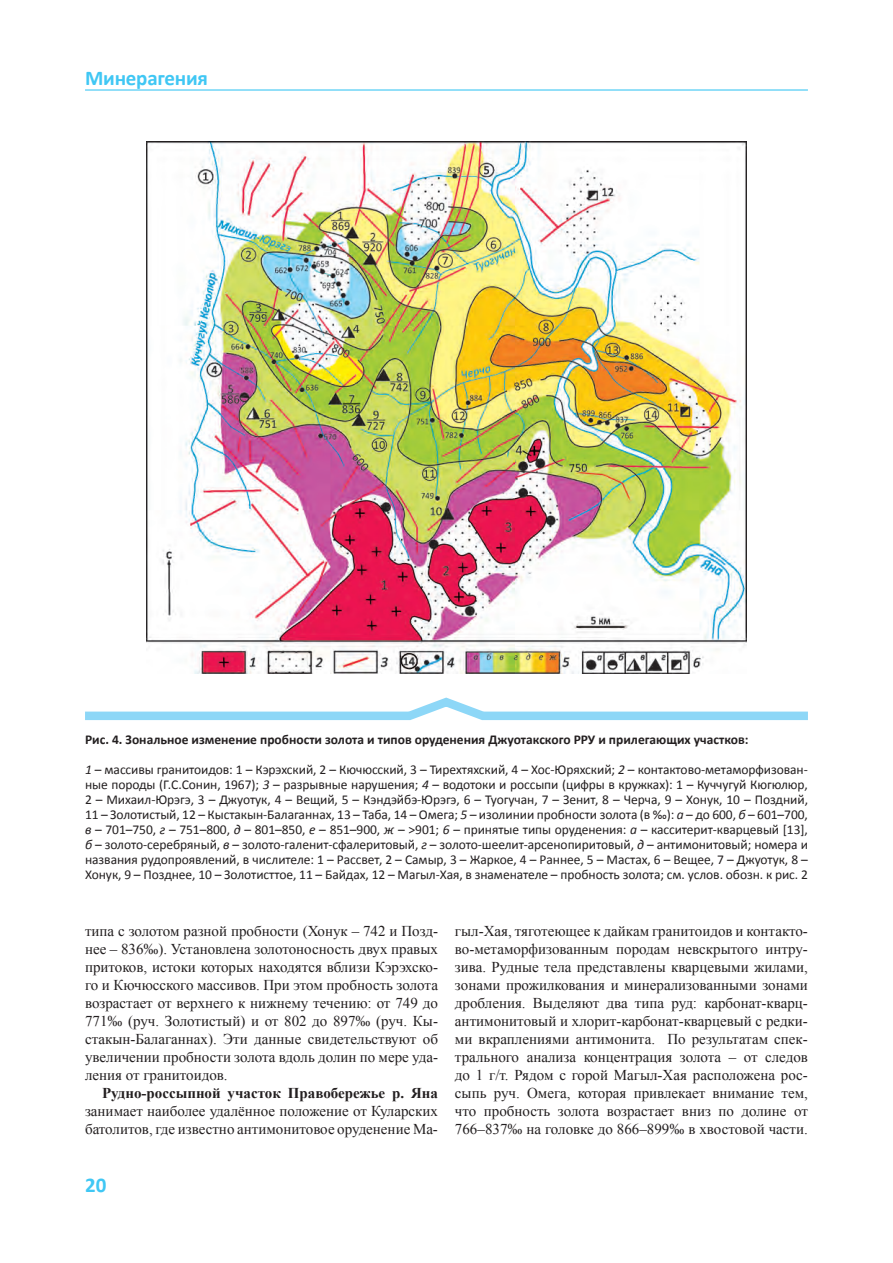
<style>
.page{position:relative;width:893px;height:1263px;background:#fff}
.page>*{position:absolute;margin:0;border:0;box-sizing:border-box;transform-origin:0 0}
.t1{font:700 21px "Calibri";letter-spacing:-.01em;color:#40c7f4}
.t2{font:15px/18px "Times New Roman";color:#231f20;text-align:justify}
.t3{font:700 15px "Times New Roman";color:#231f20}
.t4{font:13.5px/15px "Calibri";letter-spacing:-.005em;color:#231f20;text-align:justify}
.t5{font:700 13.5px "Calibri";color:#231f20}
.s1{font-style:italic}
</style>
<div class="page">
<hr style="left:85px;top:89px;width:723px;height:2px;background:#40c7f4">
<img style="left:146px;top:142px;width:601px;height:531px">
<svg style="left:85px;top:697px;width:723px;height:24px"></svg>
<p class="t1" style="left:85px;top:65px;width:125px">Минерагения</p>
<p class="t5" style="left:85px;top:731px;width:665px">Рис. 4. Зональное изменение пробности золота и типов оруденения Джуотакского РРУ и прилегающих участков:</p>
<p class="t4" style="left:85px;top:762px;width:724px"><span class="s1">1</span> – массивы гранитоидов: 1 – Кэрэхский, 2 – Кючюсский, 3 – Тирехтяхский, 4 – Хос-Юряхский; <span class="s1">2</span> – контактово-метаморфизован&shy;ные породы (Г.С.Сонин, 1967); <span class="s1">3</span> – разрывные нарушения; <span class="s1">4</span> – водотоки и россыпи (цифры в кружках): 1 – Куччугуй Кюгюлюр, 2 – Михаил-Юрэгэ, 3 – Джуотук, 4 – Вещий, 5 – Кэндэйбэ-Юрэгэ, 6 – Туогучан, 7 – Зенит, 8 – Черча, 9 – Хонук, 10 – Поздний, 11 – Золотистый, 12 – Кыстакын-Балаганнах, 13 – Таба, 14 – Омега; <span class="s1">5 –</span> изолинии пробности золота (в ‰): <span class="s1">а</span> – до 600, <span class="s1">б</span> – 601–700, <span class="s1">в</span> – 701–750, <span class="s1">г</span> – 751–800, <span class="s1">д</span> – 801–850, <span class="s1">е</span> – 851–900, <span class="s1">ж</span> – &gt;901; <span class="s1">6</span> – принятые типы оруденения: <span class="s1">а</span> – касситерит-кварцевый [13], <span class="s1">б</span> – золото-серебряный, <span class="s1">в</span> – золото-галенит-сфалеритовый, <span class="s1">г</span> – золото-шеелит-арсенопиритовый, <span class="s1">д</span> – антимонитовый; номера и названия рудопроявлений, в числителе: 1 – Рассвет, 2 – Самыр, 3 – Жаркое, 4 – Раннее, 5 – Мастах, 6 – Вещее, 7 – Джуотук, 8 – Хонук, 9 – Позднее, 10 – Золотисттое, 11 – Байдах, 12 – Магыл-Хая, в знаменателе – пробность золота; см. услов. обозн. к рис. 2</p>
<p class="t2" style="left:85px;top:922px;width:354px">типа с золотом разной пробности (Хонук – 742 и Позд-</p>
<p class="t2" style="left:85px;top:940px;width:354px">нее – 836‰). Установлена золотоносность двух правых</p>
<p class="t2" style="left:85px;top:958px;width:354px">притоков, истоки которых находятся вблизи Кэрэхско-</p>
<p class="t2" style="left:85px;top:976px;width:354px">го и Кючюсского массивов. При этом пробность золота</p>
<p class="t2" style="left:85px;top:994px;width:354px">возрастает от верхнего к нижнему течению: от 749 до</p>
<p class="t2" style="left:85px;top:1012px;width:354px">771‰ (руч. Золотистый) и от 802 до 897‰ (руч. Кы-</p>
<p class="t2" style="left:85px;top:1030px;width:354px">стакын-Балаганнах). Эти данные свидетельствуют об</p>
<p class="t2" style="left:85px;top:1048px;width:354px">увеличении пробности золота вдоль долин по мере уда-</p>
<p class="t2" style="left:85px;top:1066px;width:144px">ления от гранитоидов.</p>
<p class="t3" style="left:102px;top:1083px;width:337px">Рудно-россыпной участок Правобережье р. Яна</p>
<p class="t2" style="left:85px;top:1102px;width:354px">занимает наиболее удалённое положение от Куларских</p>
<p class="t2" style="left:85px;top:1120px;width:354px">батолитов, где известно антимонитовое оруденение Ма-</p>
<p class="t1" style="left:85px;top:1171px;width:23px">20</p>
<p class="t2" style="left:455px;top:922px;width:354px">гыл-Хая, тяготеющее к дайкам гранитоидов и контакто&shy;во-метаморфизованным породам невскрытого интру&shy;зива. Рудные тела представлены кварцевыми жилами, зонами прожилкования и минерализованными зонами дробления. Выделяют два типа руд: карбонат-кварц&shy;антимонитовый и хлорит-карбонат-кварцевый с редки&shy;ми вкраплениями антимонита. По результатам спек&shy;трального анализа концентрация золота – от следов до 1 г/т. Рядом с горой Магыл-Хая расположена рос&shy;сыпь руч. Омега, которая привлекает внимание тем, что пробность золота возрастает вниз по долине от 766–837‰ на головке до 866–899‰ в хвостовой части.</p>
</div>
